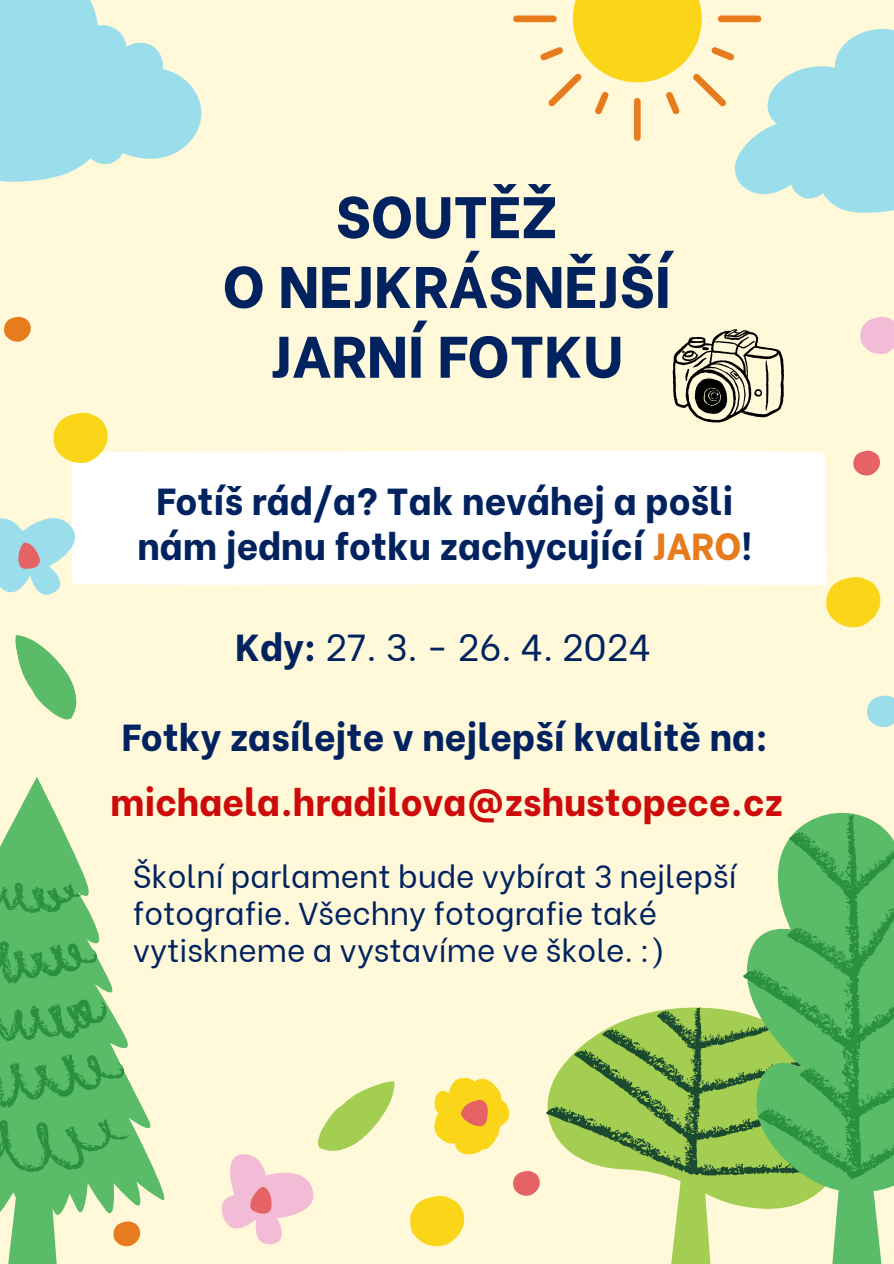
<style>
.page{position:relative;width:894px;height:1264px;background:#fff}
.page>*{position:absolute;margin:0;border:0;box-sizing:border-box;transform-origin:0 0}
.t1{font:800 58.5px/69.8px "Be Vietnam";color:#002360;text-align:center}
.t2{font:800 37.5px/45px "Be Vietnam";color:#002360;text-align:center}
.t3{font:800 37.5px "Be Vietnam";color:#cd0b0b}
.t4{font:37.5px "Be Vietnam";color:#002360}
.t5{font:31.5px/37.2px "Be Vietnam";color:#002360}
.s1{color:#e77c1e}
.s2{font-weight:800}
</style>
<div class="page">
<div style="left:0;top:0;width:893px;height:1263px;background:#fff8d9"></div>
<svg style="left:539px;top:1176px;width:206px;height:87px"></svg>
<svg style="left:546px;top:1007px;width:196px;height:169px;fill:#a4ce51"></svg>
<svg style="left:745px;top:812px;width:148px;height:451px"></svg>
<svg style="left:742px;top:813px;width:151px;height:365px;background:#69ba6b"></svg>
<svg style="left:0;top:777px;width:165px;height:486px"></svg>
<svg style="left:0;top:882px;width:129px;height:290px;background:#65ba6d"></svg>
<div style="left:72px;top:450px;width:751px;height:133px;background:#fff"></div>
<svg style="left:54px;top:413px;width:53px;height:50px;background:#fadc40"></svg>
<svg style="left:4px;top:317px;width:27px;height:24px"></svg>
<svg style="left:113px;top:1221px;width:27px;height:25px"></svg>
<svg style="left:860px;top:317px;width:33px;height:37px"></svg>
<svg style="left:867px;top:695px;width:26px;height:32px"></svg>
<svg style="left:853px;top:451px;width:26px;height:24px"></svg>
<svg style="left:826px;top:577px;width:54px;height:50px"></svg>
<svg style="left:0;top:488px;width:100px;height:107px"></svg>
<svg style="left:221px;top:1077px;width:318px;height:169px"></svg>
<svg style="left:15px;top:635px;width:62px;height:85px"></svg>
<svg style="left:513px;top:0;width:380px;height:213px"></svg>
<svg style="left:0;top:0;width:201px;height:182px"></svg>
<svg style="left:672px;top:329px;width:111px;height:93px"></svg>
<p class="t1" style="left:223px;top:176px;width:449px">SOUTĚŽ<br>O NEJKRÁSNĚJŠÍ<br>JARNÍ FOTKU</p>
<p class="t2" style="left:137px;top:475px;width:616px">Fotíš rád/a? Tak neváhej a pošli nám jednu fotku zachycující <span class="s1">JARO</span>!</p>
<p class="t4" style="left:235px;top:615px;width:417px"><span class="s2">Kdy:</span> 27. 3. - 26. 4. 2024</p>
<h1 class="t2" style="left:122px;top:710px;width:647px">Fotky zasílejte v nejlepší kvalitě na:</h1>
<p class="t3" style="left:110px;top:771px;width:674px">michaela.hradilova@zshustopece.cz</p>
<p class="t5" style="left:133px;top:854px;width:605px">Školní parlament bude vybírat 3 nejlepší fotografie. Všechny fotografie také vytiskneme a vystavíme ve škole. :)</p>
</div>
